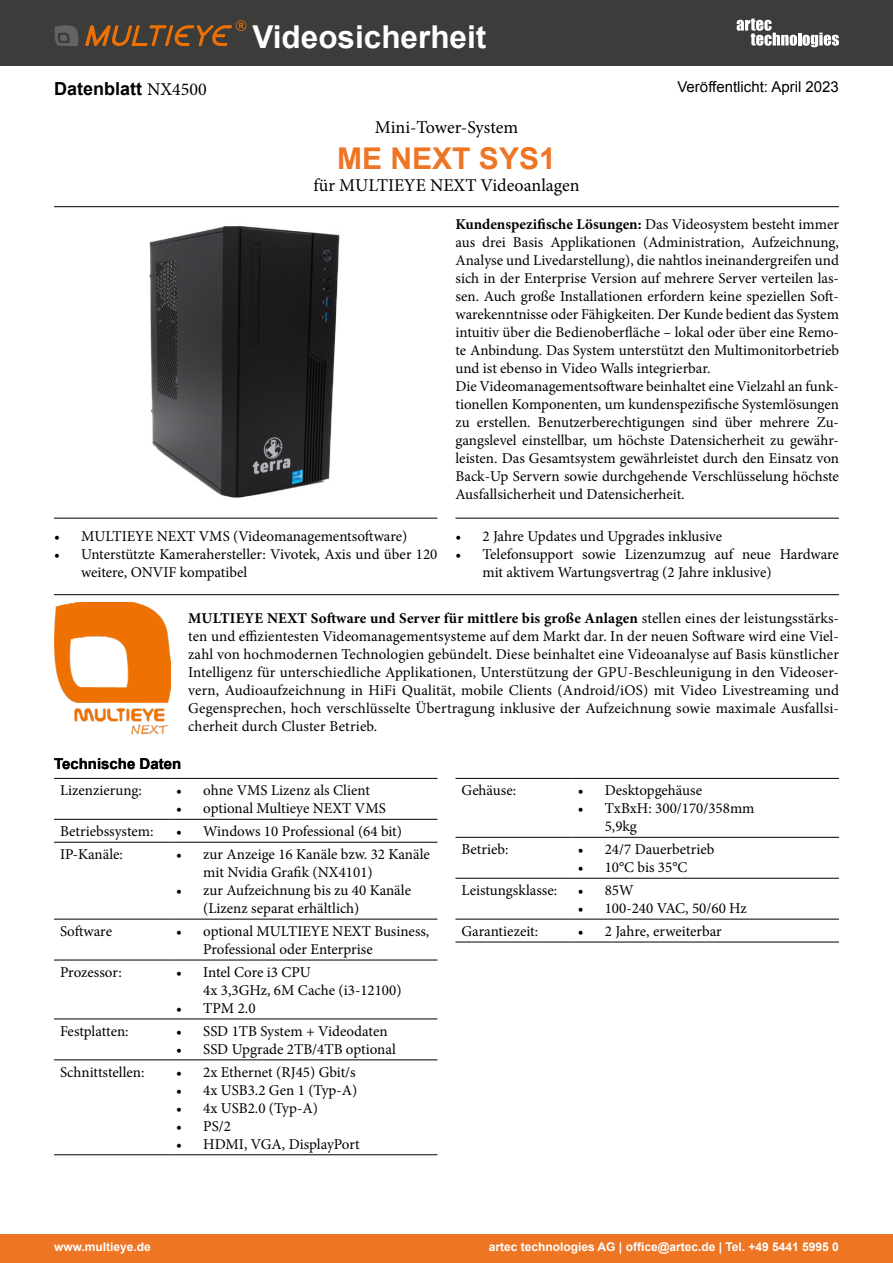
<style>
.page{position:relative;width:893px;height:1263px;background:#fff}
.page>*{position:absolute;margin:0;border:0;box-sizing:border-box;transform-origin:0 0}
.t1{font:700 31.5px "Arial";color:#fff}
.t2{font:700 30px "Arial";color:#ee7523}
.t3{font:18px "Minion Pro";color:#000}
.t4{font:700 18px "Arial";color:#000}
.t5{font:15px/18px "Minion Pro";color:#000}
.t6{font:15px "Arial";color:#000}
.t7{font:700 15px "Arial";color:#000}
.t8{font:700 12px "Arial";color:#fff}
.s1{font-family:"Minion Pro";font-weight:400}
.s2{font-weight:700}
</style>
<div class="page">
<div style="left:0;top:0;width:893px;height:66px;background:#3c3c3b"></div>
<svg style="left:85px;top:20px;width:161px;height:26px"></svg>
<svg style="left:54px;top:25px;width:24px;height:21px"></svg>
<svg style="left:737px;top:19px;width:102px;height:28px"></svg>
<div style="left:0;top:1234px;width:893px;height:29px;background:#ee7523"></div>
<img style="left:54px;top:602px;width:116px;height:133px">
<hr style="left:54px;top:594px;width:785px;height:1px;background:#000">
<hr style="left:54px;top:518px;width:383px;height:1px;background:#000">
<hr style="left:455px;top:518px;width:384px;height:1px;background:#000">
<img style="left:149px;top:225px;width:191px;height:273px">
<hr style="left:54px;top:206px;width:785px;height:1px;background:#000">
<hr style="left:54px;top:778px;width:116px;height:1px;background:#000">
<hr style="left:170px;top:778px;width:267px;height:1px;background:#000">
<hr style="left:54px;top:819px;width:116px;height:1px;background:#000">
<hr style="left:170px;top:819px;width:267px;height:1px;background:#000">
<hr style="left:54px;top:842px;width:116px;height:1px;background:#000">
<hr style="left:170px;top:842px;width:267px;height:1px;background:#000">
<hr style="left:54px;top:919px;width:116px;height:1px;background:#000">
<hr style="left:170px;top:919px;width:267px;height:1px;background:#000">
<hr style="left:54px;top:960px;width:116px;height:1px;background:#000">
<hr style="left:170px;top:960px;width:267px;height:1px;background:#000">
<hr style="left:54px;top:1019px;width:116px;height:1px;background:#000">
<hr style="left:170px;top:1019px;width:267px;height:1px;background:#000">
<hr style="left:54px;top:1059px;width:116px;height:1px;background:#000">
<hr style="left:170px;top:1059px;width:267px;height:1px;background:#000">
<hr style="left:54px;top:1154px;width:116px;height:1px;background:#000">
<hr style="left:170px;top:1154px;width:267px;height:1px;background:#000">
<hr style="left:455px;top:778px;width:117px;height:1px;background:#000">
<hr style="left:572px;top:778px;width:267px;height:1px;background:#000">
<hr style="left:455px;top:837px;width:117px;height:1px;background:#000">
<hr style="left:572px;top:837px;width:267px;height:1px;background:#000">
<hr style="left:455px;top:878px;width:117px;height:1px;background:#000">
<hr style="left:572px;top:878px;width:267px;height:1px;background:#000">
<hr style="left:455px;top:919px;width:117px;height:1px;background:#000">
<hr style="left:572px;top:919px;width:267px;height:1px;background:#000">
<hr style="left:455px;top:942px;width:117px;height:1px;background:#000">
<hr style="left:572px;top:942px;width:267px;height:1px;background:#000">
<h1 class="t1" style="left:252px;top:17px;width:236px">Videosicherheit</h1>
<p class="t4" style="left:54px;top:76px;width:154px">Datenblatt <span class="s1">NX4500</span></p>
<p class="t6" style="left:677px;top:77px;width:163px">Veröffentlicht: April 2023</p>
<p class="t3" style="left:375px;top:115px;width:145px">Mini-Tower-System</p>
<p class="t2" style="left:337px;top:139px;width:220px">ME NEXT SYS1</p>
<p class="t3" style="left:313px;top:173px;width:268px">für MULTIEYE NEXT Videoanlagen</p>
<p class="t5" style="left:54px;top:528px;width:355px">• MULTIEYE NEXT VMS (Videomanagementsoftware)</p>
<p class="t5" style="left:81px;top:546px;width:358px;text-indent:-27px">• Unterstützte Kamerahersteller: Vivotek, Axis und über 120 weitere, ONVIF kompatibel</p>
<p class="t5" style="left:455px;top:215px;width:385px"><span class="s2">Kundenspezifische Lösungen:</span> Das Videosystem besteht immer aus drei Basis Applikationen (Administration, Aufzeichnung, Analyse und Livedarstellung), die nahtlos ineinandergreifen und sich in der Enterprise Version auf mehrere Server verteilen las&shy;sen. Auch große Installationen erfordern keine speziellen Soft&shy;warekenntnisse oder Fähigkeiten. Der Kunde bedient das System intuitiv über die Bedienoberfläche – lokal oder über eine Remo&shy;te Anbindung. Das System unterstützt den Multimonitorbetrieb und ist ebenso in Video Walls integrierbar.<br>Die Videomanagementsoftware beinhaltet eine Vielzahl an funk&shy;tionellen Komponenten, um kundenspezifische Systemlösungen zu erstellen. Benutzerberechtigungen sind über mehrere Zu&shy;gangslevel einstellbar, um höchste Datensicherheit zu gewähr&shy;leisten. Das Gesamtsystem gewährleistet durch den Einsatz von Back-Up Servern sowie durchgehende Verschlüsselung höchste Ausfallsicherheit und Datensicherheit.</p>
<p class="t5" style="left:455px;top:528px;width:268px">• 2 Jahre Updates und Upgrades inklusive</p>
<p class="t5" style="left:482px;top:546px;width:358px;text-indent:-27px">• Telefonsupport sowie Lizenzumzug auf neue Hardware mit aktivem Wartungsvertrag (2 Jahre inklusive)</p>
<p class="t5" style="left:188px;top:609px;width:652px;text-align:justify"><span class="s2">MULTIEYE NEXT Software und Server für mittlere bis große Anlagen</span> stellen eines der leistungsstärks&shy;ten und effizientesten Videomanagementsysteme auf dem Markt dar. In der neuen Software wird eine Viel&shy;zahl von hochmodernen Technologien gebündelt. Diese beinhaltet eine Videoanalyse auf Basis künstlicher Intelligenz für unterschiedliche Applikationen, Unterstützung der GPU-Beschleunigung in den Videoser&shy;vern, Audioaufzeichnung in HiFi Qualität, mobile Clients (Android/iOS) mit Video Livestreaming und Gegensprechen, hoch verschlüsselte Übertragung inklusive der Aufzeichnung sowie maximale Ausfallsi&shy;cherheit durch Cluster Betrieb.</p>
<p class="t7" style="left:54px;top:754px;width:129px">Technische Daten</p>
<p class="t5" style="left:60px;top:781px;width:83px">Lizenzierung:</p>
<p class="t5" style="left:176px;top:781px;width:195px">• ohne VMS Lizenz als Client</p>
<p class="t5" style="left:176px;top:799px;width:211px">• optional Multieye NEXT VMS</p>
<p class="t5" style="left:60px;top:822px;width:95px">Betriebssystem:</p>
<p class="t5" style="left:176px;top:822px;width:227px">• Windows 10 Professional (64 bit)</p>
<p class="t5" style="left:60px;top:845px;width:64px">IP-Kanäle:</p>
<p class="t5" style="left:203px;top:845px;width:228px;text-indent:-27px">• zur Anzeige 16 Kanäle bzw. 32 Kanäle mit Nvidia Grafik (NX4101)</p>
<p class="t5" style="left:203px;top:881px;width:209px;text-indent:-27px">• zur Aufzeichnung bis zu 40 Kanäle (Lizenz separat erhältlich)</p>
<p class="t5" style="left:60px;top:922px;width:54px">Software</p>
<p class="t5" style="left:203px;top:922px;width:228px;text-indent:-27px">• optional MULTIEYE NEXT Business,<br>Professional oder Enterprise</p>
<p class="t5" style="left:60px;top:963px;width:63px">Prozessor:</p>
<p class="t5" style="left:203px;top:963px;width:200px;text-indent:-27px">• Intel Core i3 CPU<br>4x 3,3GHz, 6M Cache (i3-12100)</p>
<p class="t5" style="left:176px;top:999px;width:81px">• TPM 2.0</p>
<p class="t5" style="left:60px;top:1022px;width:70px">Festplatten:</p>
<p class="t5" style="left:176px;top:1022px;width:213px">• SSD 1TB System + Videodaten</p>
<p class="t5" style="left:176px;top:1040px;width:221px">• SSD Upgrade 2TB/4TB optional</p>
<p class="t5" style="left:60px;top:1063px;width:86px">Schnittstellen:</p>
<p class="t5" style="left:176px;top:1063px;width:181px">• 2x Ethernet (RJ45) Gbit/s</p>
<p class="t5" style="left:176px;top:1081px;width:183px">• 4x USB3.2 Gen 1 (Typ-A)</p>
<p class="t5" style="left:176px;top:1099px;width:143px">• 4x USB2.0 (Typ-A)</p>
<p class="t5" style="left:176px;top:1117px;width:56px">• PS/2</p>
<p class="t5" style="left:176px;top:1135px;width:185px">• HDMI, VGA, DisplayPort</p>
<p class="t5" style="left:461px;top:781px;width:56px">Gehäuse:</p>
<p class="t5" style="left:578px;top:781px;width:126px">• Desktopgehäuse</p>
<p class="t5" style="left:605px;top:799px;width:151px;text-indent:-27px">• TxBxH: 300/170/358mm<br>5,9kg</p>
<p class="t5" style="left:461px;top:840px;width:49px">Betrieb:</p>
<p class="t5" style="left:578px;top:840px;width:138px">• 24/7 Dauerbetrieb</p>
<p class="t5" style="left:578px;top:858px;width:111px">• 10°C bis 35°C</p>
<p class="t5" style="left:461px;top:881px;width:97px">Leistungsklasse:</p>
<p class="t5" style="left:578px;top:881px;width:57px">• 85W</p>
<p class="t5" style="left:578px;top:899px;width:171px">• 100-240 VAC, 50/60 Hz</p>
<p class="t5" style="left:461px;top:922px;width:78px">Garantiezeit:</p>
<p class="t5" style="left:578px;top:922px;width:146px">• 2 Jahre, erweiterbar</p>
<p class="t8" style="left:54px;top:1239px;width:98px">www.multieye.de</p>
<p class="t8" style="left:489px;top:1239px;width:352px">artec technologies AG | office@artec.de | Tel. +49 5441 5995 0</p>
</div>
